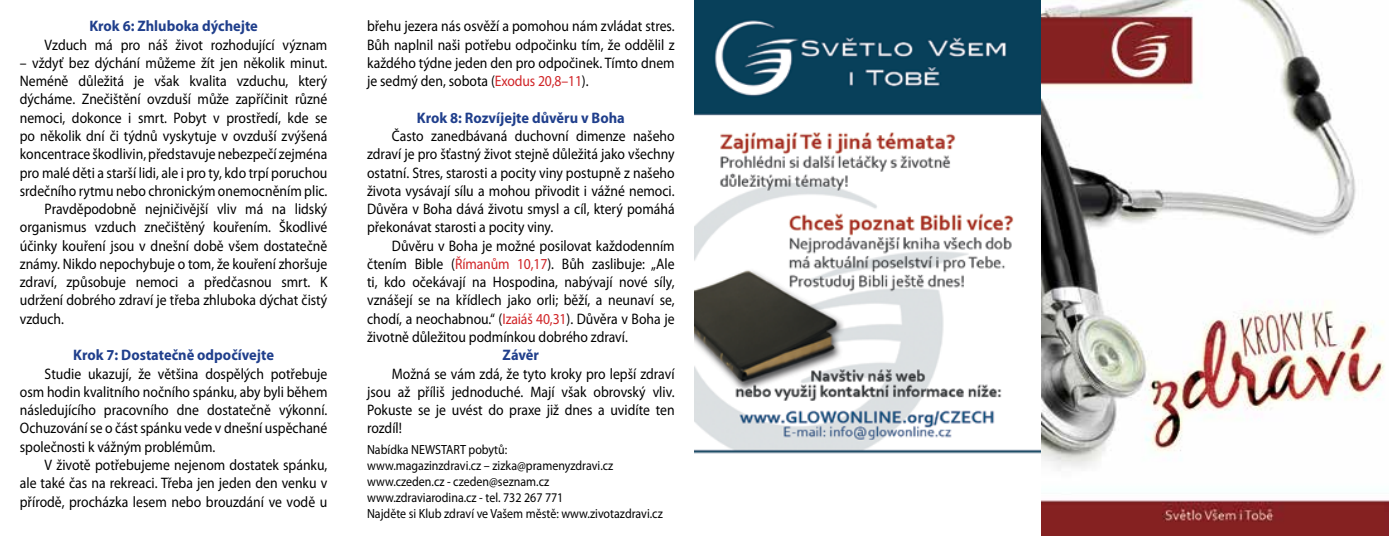
<style>
.page{position:relative;width:1389px;height:536px;background:#fff}
.page>*{position:absolute;margin:0;border:0;box-sizing:border-box;transform-origin:0 0}
.t1{font:15.22px/18.2px "Myriad Pro";color:#000;text-align:justify;scale:.9 1}
.t2{font:700 15.22px "Myriad Pro";color:#203f8c;scale:.95 1}
.t3{font:13.3px/15.9px "Myriad Pro";color:#000;scale:.9 1}
.s1{color:#d02427}
</style>
<div class="page">
<img style="left:694px;top:0;width:695px;height:536px">
<p class="t2" style="left:89px;top:16px;width:179px">Krok 6: Zhluboka dýchejte</p>
<p class="t1" style="left:45px;top:35px;width:316px">Vzduch má pro náš život rozhodující význam</p>
<p class="t1" style="left:20px;top:53px;width:343px">– vždyť bez dýchání můžeme žít jen několik minut.</p>
<p class="t1" style="left:20px;top:72px;width:343px">Neméně důležitá je však kvalita vzduchu, který</p>
<p class="t1" style="left:20px;top:90px;width:343px">dýcháme. Znečištění ovzduší může zapříčinit různé</p>
<p class="t1" style="left:20px;top:108px;width:343px">nemoci, dokonce i smrt. Pobyt v prostředí, kde se</p>
<p class="t1" style="left:20px;top:126px;width:343px">po několik dní či týdnů vyskytuje v ovzduší zvýšená</p>
<p class="t1" style="left:20px;top:145px;width:343px">koncentrace škodlivin, představuje nebezpečí zejména</p>
<p class="t1" style="left:20px;top:163px;width:343px">pro malé děti a starší lidi, ale i pro ty, kdo trpí poruchou</p>
<p class="t1" style="left:20px;top:181px;width:343px">srdečního rytmu nebo chronickým onemocněním plic.</p>
<p class="t1" style="left:45px;top:200px;width:316px">Pravděpodobně nejničivější vliv má na lidský</p>
<p class="t1" style="left:20px;top:218px;width:343px">organismus vzduch znečištěný kouřením. Škodlivé</p>
<p class="t1" style="left:20px;top:236px;width:343px">účinky kouření jsou v dnešní době všem dostatečně</p>
<p class="t1" style="left:20px;top:254px;width:343px">známy. Nikdo nepochybuje o tom, že kouření zhoršuje</p>
<p class="t1" style="left:20px;top:273px;width:343px">zdraví, způsobuje nemoci a předčasnou smrt. K</p>
<p class="t1" style="left:20px;top:291px;width:343px">udržení dobrého zdraví je třeba zhluboka dýchat čistý</p>
<p class="t1" style="left:20px;top:309px;width:51px">vzduch.</p>
<p class="t2" style="left:73px;top:345px;width:213px">Krok 7: Dostatečně odpočívejte</p>
<p class="t1" style="left:20px;top:364px;width:343px;text-indent:25px">Studie ukazují, že většina dospělých potřebuje osm hodin kvalitního nočního spánku, aby byli během následujícího pracovního dne dostatečně výkonní.<br>Ochuzování se o část spánku vede v dnešní uspěchané společnosti k vážným problémům.</p>
<p class="t1" style="left:20px;top:455px;width:343px;text-indent:25px">V životě potřebujeme nejenom dostatek spánku, ale také čas na rekreaci. Třeba jen jeden den venku v přírodě, procházka lesem nebo brouzdání ve vodě u</p>
<p class="t1" style="left:367px;top:17px;width:343px">břehu jezera nás osvěží a pomohou nám zvládat stres.<br>Bůh naplnil naši potřebu odpočinku tím, že oddělil z každého týdne jeden den pro odpočinek. Tímto dnem je sedmý den, sobota (<span class="s1">Exodus 20,8–11</span>).</p>
<p class="t2" style="left:417px;top:108px;width:221px">Krok 8: Rozvíjejte důvěru v Boha</p>
<p class="t1" style="left:367px;top:126px;width:343px;text-indent:25px">Často zanedbávaná duchovní dimenze našeho zdraví je pro šťastný život stejně důležitá jako všechny ostatní. Stres, starosti a pocity viny postupně z našeho života vysávají sílu a mohou přivodit i vážné nemoci.<br>Důvěra v Boha dává životu smysl a cíl, který pomáhá překonávat starosti a pocity viny.</p>
<p class="t1" style="left:367px;top:236px;width:343px;text-indent:25px">Důvěru v Boha je možné posilovat každodenním čtením Bible (<span class="s1">Římanům 10,17</span>). Bůh zaslibuje: „Ale ti, kdo očekávají na Hospodina, nabývají nové síly, vznášejí se na křídlech jako orli; běží, a neunaví se, chodí, a neochabnou.“ (<span class="s1">Izaiáš 40,31</span>). Důvěra v Boha je životně důležitou podmínkou dobrého zdraví.</p>
<p class="t2" style="left:503px;top:345px;width:40px">Závěr</p>
<p class="t1" style="left:367px;top:364px;width:343px;text-indent:25px">Možná se vám zdá, že tyto kroky pro lepší zdraví jsou až příliš jednoduché. Mají však obrovský vliv.<br>Pokuste se je uvést do praxe již dnes a uvidíte ten rozdíl!</p>
<p class="t3" style="left:367px;top:441px;width:330px">Nabídka NEWSTART pobytů:<br>www.magazinzdravi.cz – zizka@pramenyzdravi.cz www.czeden.cz - czeden@seznam.cz<br>www.zdraviarodina.cz - tel. 732 267 771<br>Najděte si Klub zdraví ve Vašem městě: www.zivotazdravi.cz</p>
</div>
